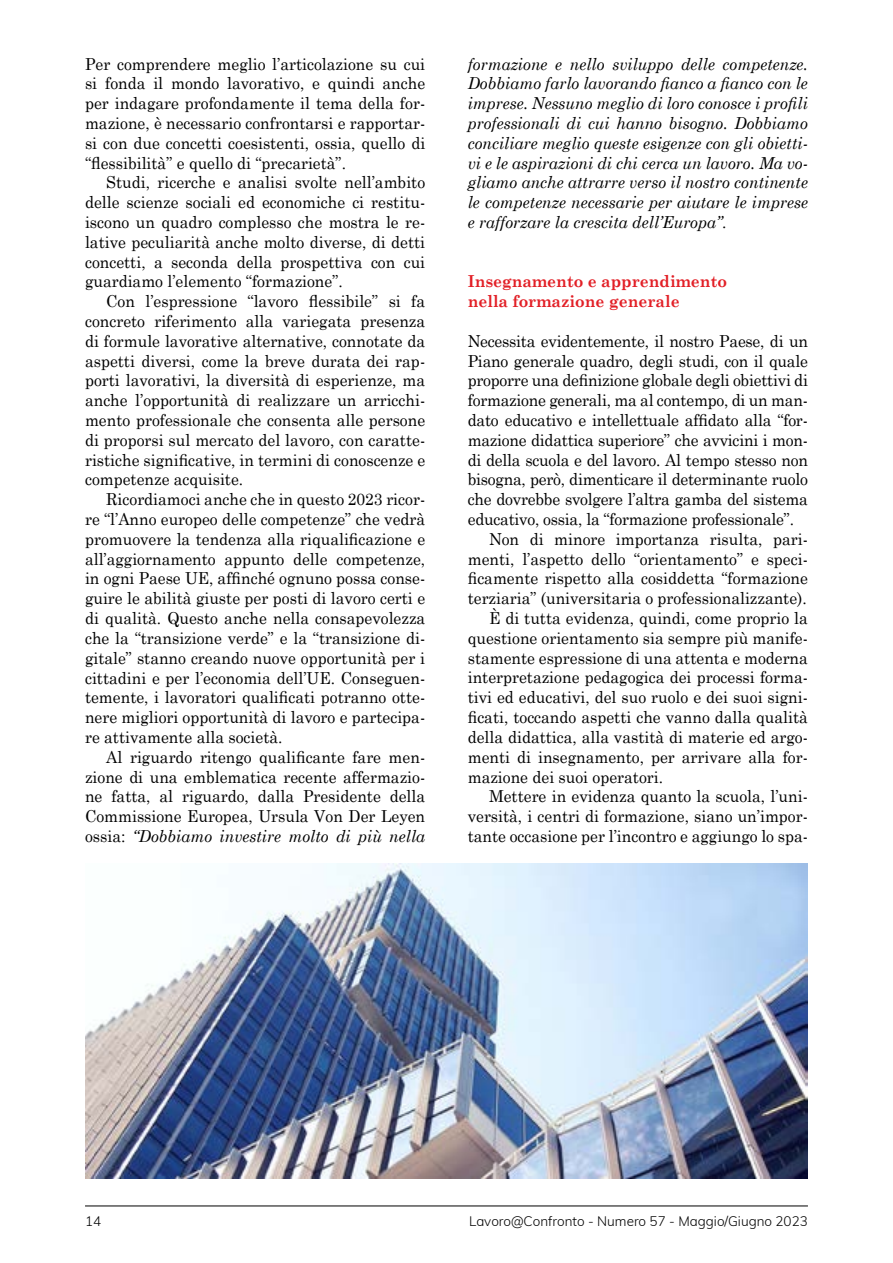
<style>
.page{position:relative;width:893px;height:1263px;background:#fff}
.page>*{position:absolute;margin:0;border:0;box-sizing:border-box;transform-origin:0 0}
.t1{font:16.5px/19.8px "Century Schoolbook";color:#000;text-align:justify;scale:.95 1}
.t2{font:italic 16.5px/19.8px "Century Schoolbook";color:#000;text-align:justify;scale:.95 1}
.t3{font:700 16.5px/19.8px "Century Schoolbook";color:#e21f26;scale:.95 1}
.t4{font:300 13.5px "Muli";color:#000}
.s1{font-style:italic}
.s2{font-style:normal}
</style>
<div class="page">
<hr style="left:85px;top:1205px;width:723px;height:1px;background:#000">
<img style="left:85px;top:864px;width:723px;height:314px">
<p class="t1" style="left:85px;top:53px;width:360px">Per comprendere meglio l’articolazione su cui si fonda il mondo lavorativo, e quindi anche per indagare profondamente il tema della for&shy;mazione, è necessario confrontarsi e rapportar&shy;si con due concetti coesistenti, ossia, quello di “flessibilità” e quello di “precarietà”.</p>
<p class="t1" style="left:85px;top:172px;width:360px;text-indent:21px">Studi, ricerche e analisi svolte nell’ambito delle scienze sociali ed economiche ci restitu&shy;iscono un quadro complesso che mostra le re&shy;lative peculiarità anche molto diverse, di detti concetti, a seconda della prospettiva con cui guardiamo l’elemento “formazione”.</p>
<p class="t1" style="left:85px;top:291px;width:360px;text-indent:21px">Con l’espressione “lavoro flessibile” si fa concreto riferimento alla variegata presenza di formule lavorative alternative, connotate da aspetti diversi, come la breve durata dei rap&shy;porti lavorativi, la diversità di esperienze, ma anche l’opportunità di realizzare un arricchi&shy;mento professionale che consenta alle persone di proporsi sul mercato del lavoro, con caratte&shy;ristiche significative, in termini di conoscenze e competenze acquisite.</p>
<p class="t1" style="left:85px;top:489px;width:360px;text-indent:21px">Ricordiamoci anche che in questo 2023 ricor&shy;re “l’Anno europeo delle competenze” che vedrà promuovere la tendenza alla riqualificazione e all’aggiornamento appunto delle competenze, in ogni Paese UE, affinché ognuno possa conse&shy;guire le abilità giuste per posti di lavoro certi e di qualità. Questo anche nella consapevolezza che la “transizione verde” e la “transizione di&shy;gitale” stanno creando nuove opportunità per i cittadini e per l’economia dell’UE. Conseguen&shy;temente, i lavoratori qualificati potranno otte&shy;nere migliori opportunità di lavoro e partecipa&shy;re attivamente alla società.</p>
<p class="t1" style="left:85px;top:746px;width:360px;text-indent:21px">Al riguardo ritengo qualificante fare men&shy;zione di una emblematica recente affermazio&shy;ne fatta, al riguardo, dalla Presidente della Commissione Europea, Ursula Von Der Leyen ossia: <span class="s1">“Dobbiamo investire molto di più nella</span></p>
<p class="t2" style="left:468px;top:53px;width:360px">formazione e nello sviluppo delle competenze.<br>Dobbiamo farlo lavorando fianco a fianco con le imprese. Nessuno meglio di loro conosce i profili professionali di cui hanno bisogno. Dobbiamo conciliare meglio queste esigenze con gli obietti&shy;vi e le aspirazioni di chi cerca un lavoro. Ma vo&shy;gliamo anche attrarre verso il nostro continente le competenze necessarie per aiutare le imprese e rafforzare la crescita dell’Europa”<span class="s2">.</span></p>
<p class="t3" style="left:468px;top:271px;width:274px">Insegnamento e apprendimento nella formazione generale</p>
<p class="t1" style="left:468px;top:331px;width:360px">Necessita evidentemente, il nostro Paese, di un</p>
<p class="t1" style="left:468px;top:350px;width:360px">Piano generale quadro, degli studi, con il quale</p>
<p class="t1" style="left:468px;top:370px;width:360px">proporre una definizione globale degli obiettivi di</p>
<p class="t1" style="left:468px;top:390px;width:360px">formazione generali, ma al contempo, di un man-</p>
<p class="t1" style="left:468px;top:410px;width:360px">dato educativo e intellettuale affidato alla “for-</p>
<p class="t1" style="left:468px;top:430px;width:360px">mazione didattica superiore” che avvicini i mon-</p>
<p class="t1" style="left:468px;top:449px;width:360px">di della scuola e del lavoro. Al tempo stesso non</p>
<p class="t1" style="left:468px;top:469px;width:360px">bisogna, però, dimenticare il determinante ruolo</p>
<p class="t1" style="left:468px;top:489px;width:360px">che dovrebbe svolgere l’altra gamba del sistema</p>
<p class="t1" style="left:468px;top:509px;width:345px">educativo, ossia, la “formazione professionale”.</p>
<p class="t1" style="left:489px;top:529px;width:337px">Non di minore importanza risulta, pari-</p>
<p class="t1" style="left:468px;top:548px;width:360px">menti, l’aspetto dello “orientamento” e speci-</p>
<p class="t1" style="left:468px;top:568px;width:360px">ficamente rispetto alla cosiddetta “formazione</p>
<p class="t1" style="left:468px;top:588px;width:358px">terziaria” (universitaria o professionalizzante).</p>
<p class="t1" style="left:489px;top:608px;width:337px">È di tutta evidenza, quindi, come proprio la</p>
<p class="t1" style="left:468px;top:628px;width:360px">questione orientamento sia sempre più manife-</p>
<p class="t1" style="left:468px;top:647px;width:360px">stamente espressione di una attenta e moderna</p>
<p class="t1" style="left:468px;top:667px;width:360px">interpretazione pedagogica dei processi forma-</p>
<p class="t1" style="left:468px;top:687px;width:360px">tivi ed educativi, del suo ruolo e dei suoi signi-</p>
<p class="t1" style="left:468px;top:707px;width:360px">ficati, toccando aspetti che vanno dalla qualità</p>
<p class="t1" style="left:468px;top:727px;width:360px">della didattica, alla vastità di materie ed argo-</p>
<p class="t1" style="left:468px;top:746px;width:360px">menti di insegnamento, per arrivare alla for-</p>
<p class="t1" style="left:468px;top:766px;width:207px">mazione dei suoi operatori.</p>
<p class="t1" style="left:489px;top:786px;width:337px">Mettere in evidenza quanto la scuola, l’uni-</p>
<p class="t1" style="left:468px;top:806px;width:360px">versità, i centri di formazione, siano un’impor-</p>
<p class="t1" style="left:468px;top:826px;width:360px">tante occasione per l’incontro e aggiungo lo spa-</p>
<p class="t4" style="left:85px;top:1213px;width:18px">14</p>
<p class="t4" style="left:469px;top:1213px;width:340px">Lavoro@Confronto - Numero 57 - Maggio/Giugno 2023</p>
</div>
